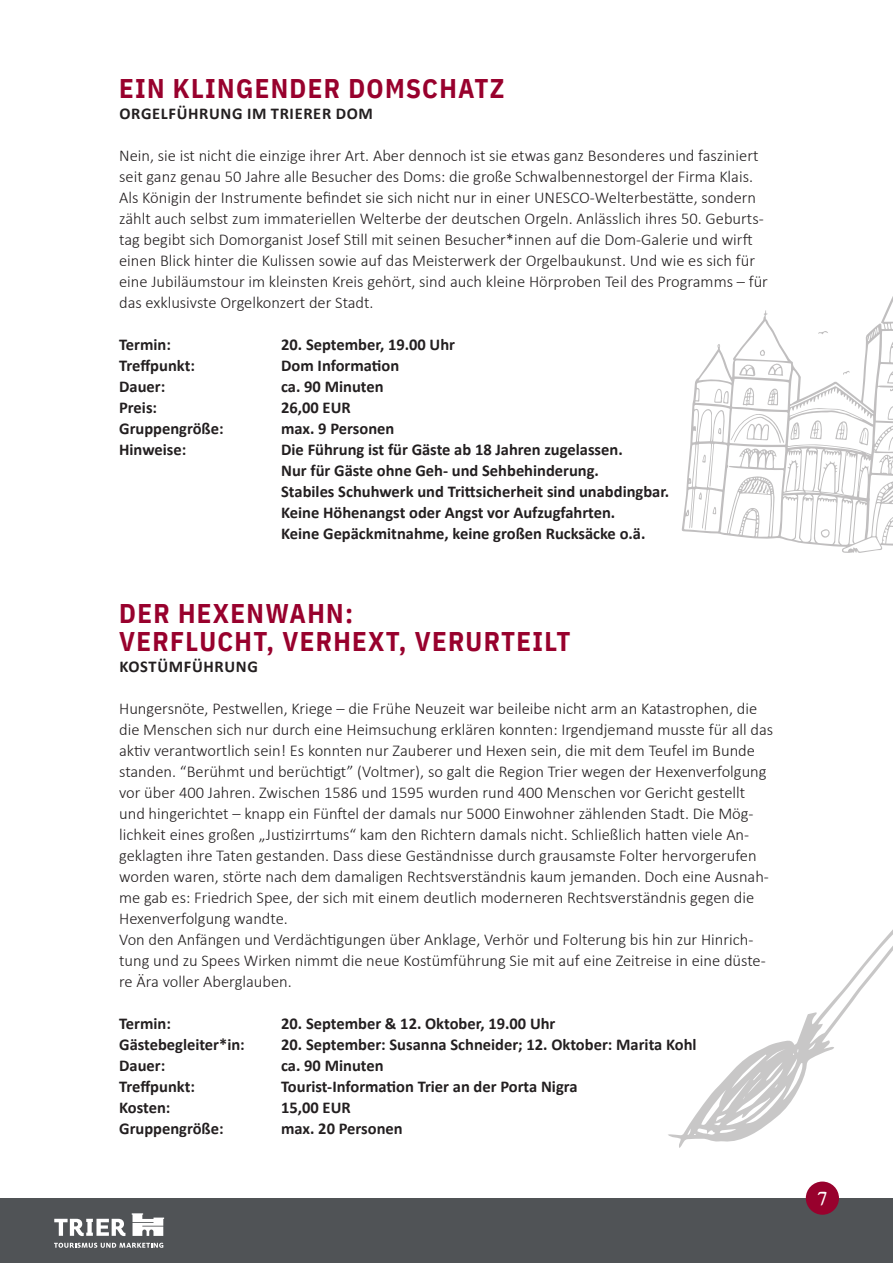
<style>
.page{position:relative;width:893px;height:1263px;background:#fff}
.page>*{position:absolute;margin:0;border:0;box-sizing:border-box;transform-origin:0 0}
.t1{font:700 27px "IBM Plex Sans Cond";letter-spacing:.05em;color:#98012d}
.Beschreibungstext{font:24px "Tigerlily";color:#fff}
.t2{font:300 16.5px/21px "Calibri";color:#231f20}
.t3{font:700 16.5px/21px "Calibri";color:#231f20}
.t4{font:700 16.5px "Calibri";letter-spacing:.04em;color:#231f20}
</style>
<div class="page">
<div style="left:0;top:1198px;width:893px;height:65px;background:#505356"></div>
<svg style="left:54px;top:1243px;width:109px;height:5px"></svg>
<svg style="left:132px;top:1213px;width:32px;height:23px"></svg>
<svg style="left:54px;top:1219px;width:71px;height:17px"></svg>
<div style="left:806px;top:1181px;width:33px;height:34px;background:#98012d;border-radius:50%"></div>
<svg style="left:682px;top:296px;width:211px;height:257px"></svg>
<svg style="left:818px;top:330px;width:10px;height:4px"></svg>
<svg style="left:843px;top:370px;width:7px;height:5px"></svg>
<svg style="left:810px;top:420px;width:12px;height:19px"></svg>
<svg style="left:835px;top:421px;width:13px;height:19px"></svg>
<svg style="left:790px;top:422px;width:9px;height:18px"></svg>
<svg style="left:731px;top:413px;width:53px;height:30px"></svg>
<svg style="left:887px;top:406px;width:6px;height:14px"></svg>
<svg style="left:743px;top:387px;width:11px;height:19px"></svg>
<svg style="left:767px;top:388px;width:11px;height:17px"></svg>
<svg style="left:713px;top:507px;width:3px;height:7px"></svg>
<svg style="left:699px;top:492px;width:3px;height:8px"></svg>
<svg style="left:759px;top:350px;width:6px;height:6px"></svg>
<svg style="left:887px;top:369px;width:6px;height:23px"></svg>
<svg style="left:821px;top:529px;width:10px;height:9px"></svg>
<svg style="left:889px;top:436px;width:4px;height:15px"></svg>
<svg style="left:739px;top:363px;width:16px;height:13px"></svg>
<svg style="left:768px;top:363px;width:15px;height:13px"></svg>
<svg style="left:714px;top:389px;width:15px;height:15px"></svg>
<svg style="left:702px;top:455px;width:4px;height:8px"></svg>
<svg style="left:718px;top:428px;width:3px;height:6px"></svg>
<svg style="left:763px;top:484px;width:4px;height:9px"></svg>
<svg style="left:859px;top:427px;width:10px;height:19px"></svg>
<svg style="left:668px;top:929px;width:225px;height:219px"></svg>
<p class="t1" style="left:119px;top:67px;width:387px">EIN KLINGENDER DOMSCHATZ</p>
<p class="t4" style="left:119px;top:101px;width:255px">ORGELFÜHRUNG IM TRIERER DOM</p>
<p class="t2" style="left:119px;top:144px;width:650px">Nein, sie ist nicht die einzige ihrer Art. Aber dennoch ist sie etwas ganz Besonderes und fasziniert seit ganz genau 50 Jahre alle Besucher des Doms: die große Schwalbennestorgel der Firma Klais.<br>Als Königin der Instrumente befindet sie sich nicht nur in einer UNESCO-Welterbestätte, sondern zählt auch selbst zum immateriellen Welterbe der deutschen Orgeln. Anlässlich ihres 50. Geburts&shy;tag begibt sich Domorganist Josef Still mit seinen Besucher*innen auf die Dom-Galerie und wirft einen Blick hinter die Kulissen sowie auf das Meisterwerk der Orgelbaukunst. Und wie es sich für eine Jubiläumstour im kleinsten Kreis gehört, sind auch kleine Hörproben Teil des Programms – für das exklusivste Orgelkonzert der Stadt.</p>
<p class="t3" style="left:119px;top:333px;width:53px">Termin:</p>
<p class="t3" style="left:281px;top:333px;width:175px">20. September, 19.00 Uhr</p>
<p class="t3" style="left:119px;top:354px;width:77px">Treffpunkt:</p>
<p class="t3" style="left:281px;top:354px;width:120px">Dom Information</p>
<p class="t3" style="left:119px;top:375px;width:48px">Dauer:</p>
<p class="t3" style="left:281px;top:375px;width:104px">ca. 90 Minuten</p>
<p class="t3" style="left:119px;top:396px;width:39px">Preis:</p>
<p class="t3" style="left:281px;top:396px;width:71px">26,00 EUR</p>
<p class="t3" style="left:119px;top:417px;width:106px">Gruppengröße:</p>
<p class="t3" style="left:281px;top:417px;width:115px">max. 9 Personen</p>
<p class="t3" style="left:119px;top:438px;width:69px">Hinweise:</p>
<p class="t3" style="left:281px;top:438px;width:343px">Die Führung ist für Gäste ab 18 Jahren zugelassen.</p>
<p class="t3" style="left:281px;top:459px;width:389px">Nur für Gäste ohne Geh- und Sehbehinderung.<br>Stabiles Schuhwerk und Trittsicherheit sind unabdingbar.<br>Keine Höhenangst oder Angst vor Aufzugfahrten.<br>Keine Gepäckmitnahme, keine großen Rucksäcke o.ä.</p>
<p class="t1" style="left:119px;top:592px;width:235px">DER HEXENWAHN:</p>
<p class="t1" style="left:119px;top:620px;width:453px">VERFLUCHT, VERHEXT, VERURTEILT</p>
<p class="t4" style="left:119px;top:655px;width:140px">KOSTÜMFÜHRUNG</p>
<p class="t2" style="left:119px;top:698px;width:656px">Hungersnöte, Pestwellen, Kriege – die Frühe Neuzeit war beileibe nicht arm an Katastrophen, die die Menschen sich nur durch eine Heimsuchung erklären konnten: Irgendjemand musste für all das aktiv verantwortlich sein! Es konnten nur Zauberer und Hexen sein, die mit dem Teufel im Bunde standen. “Berühmt und berüchtigt” (Voltmer), so galt die Region Trier wegen der Hexenverfolgung vor über 400 Jahren. Zwischen 1586 und 1595 wurden rund 400 Menschen vor Gericht gestellt und hingerichtet – knapp ein Fünftel der damals nur 5000 Einwohner zählenden Stadt. Die Mög&shy;lichkeit eines großen „Justizirrtums“ kam den Richtern damals nicht. Schließlich hatten viele An&shy;geklagten ihre Taten gestanden. Dass diese Geständnisse durch grausamste Folter hervorgerufen worden waren, störte nach dem damaligen Rechtsverständnis kaum jemanden. Doch eine Ausnah&shy;me gab es: Friedrich Spee, der sich mit einem deutlich moderneren Rechtsverständnis gegen die Hexenverfolgung wandte.</p>
<p class="t2" style="left:119px;top:929px;width:648px">Von den Anfängen und Verdächtigungen über Anklage, Verhör und Folterung bis hin zur Hinrich&shy;tung und zu Spees Wirken nimmt die neue Kostümführung Sie mit auf eine Zeitreise in eine düste&shy;re Ära voller Aberglauben.</p>
<p class="t3" style="left:119px;top:1013px;width:53px">Termin:</p>
<p class="t3" style="left:281px;top:1013px;width:276px">20. September &amp; 12. Oktober, 19.00 Uhr</p>
<p class="t3" style="left:119px;top:1034px;width:127px">Gästebegleiter*in:</p>
<p class="t3" style="left:281px;top:1034px;width:417px">20. September: Susanna Schneider; 12. Oktober: Marita Kohl</p>
<p class="t3" style="left:119px;top:1055px;width:48px">Dauer:</p>
<p class="t3" style="left:281px;top:1055px;width:104px">ca. 90 Minuten</p>
<p class="t3" style="left:119px;top:1076px;width:77px">Treffpunkt:</p>
<p class="t3" style="left:281px;top:1076px;width:298px">Tourist-Information Trier an der Porta Nigra</p>
<p class="t3" style="left:119px;top:1097px;width:53px">Kosten:</p>
<p class="t3" style="left:281px;top:1097px;width:71px">15,00 EUR</p>
<p class="t3" style="left:119px;top:1118px;width:106px">Gruppengröße:</p>
<p class="t3" style="left:281px;top:1118px;width:123px">max. 20 Personen</p>
<p class="Beschreibungstext" style="left:818px;top:1185px;width:11px">7</p>
</div>
